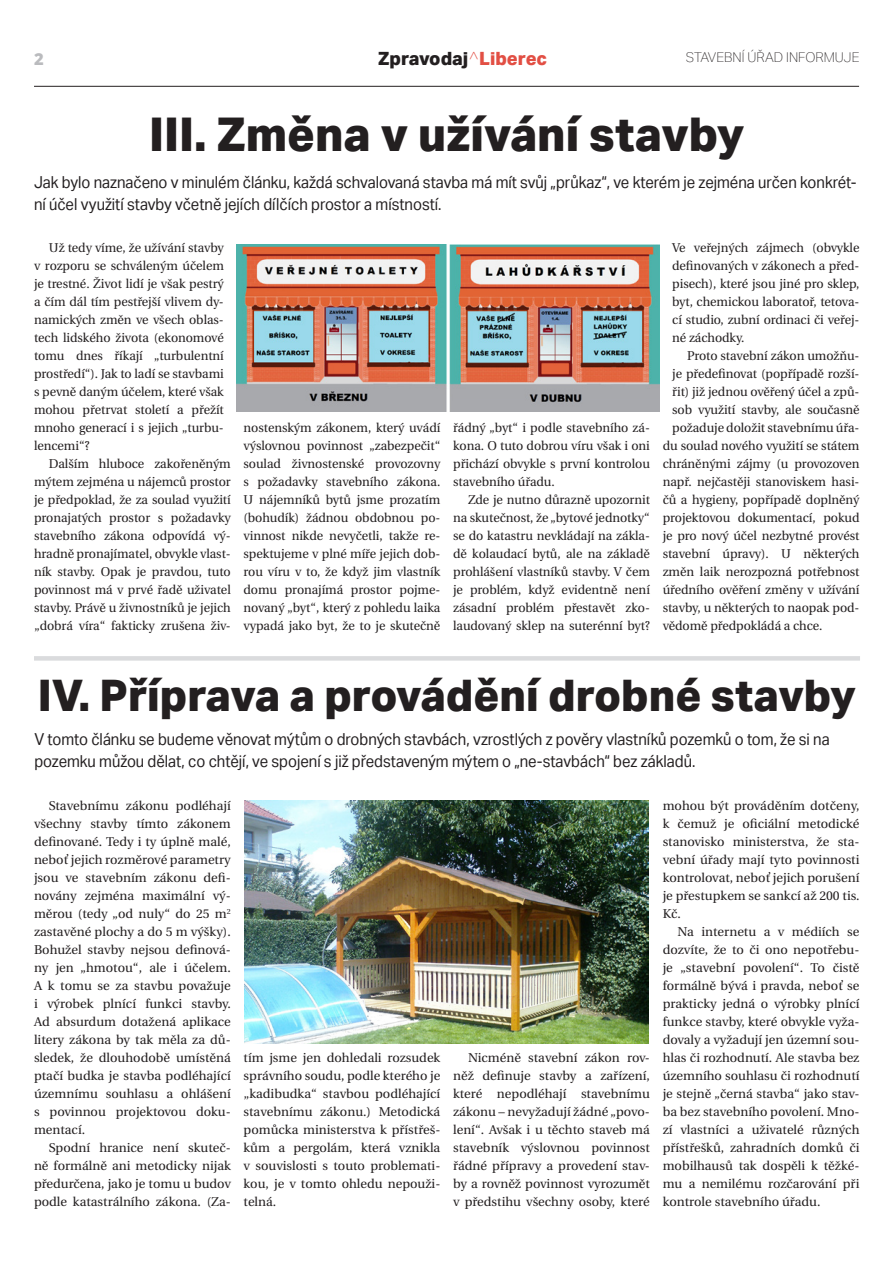
<style>
.page{position:relative;width:893px;height:1263px;background:#fff}
.page>*{position:absolute;margin:0;border:0;box-sizing:border-box;transform-origin:0 0}
.t1{font:800 46.5px "Aktiv Grotesk";color:#231f20}
.t2{font:800 43.5px "Aktiv Grotesk";color:#231f20}
.t3{font:800 18.3px "Aktiv Grotesk";color:#231f20}
.t4{font:16.5px/21.8px "Aktiv Grotesk";color:#231f20;scale:.9 1}
.t5{font:800 16.5px "Open Sans";color:#babbbe}
.t6{font:100 13.5px "Aktiv Grotesk";color:#231f20}
.t7{font:12.75px/18px "Heuristica";letter-spacing:-.005em;color:#231f20;text-align:justify}
.s1{font-weight:100;color:#e24f44}
.s2{color:#e24f44}
</style>
<div class="page">
<hr style="left:34px;top:86px;width:825px;height:1px;background:#231f20">
<div style="left:34px;top:656px;width:826px;height:5px;background:#dadbdd"></div>
<img style="left:245px;top:801px;width:403px;height:243px">
<img style="left:237px;top:244px;width:422px;height:167px">
<p class="t5" style="left:34px;top:46px;width:11px">2</p>
<h3 class="t3" style="left:378px;top:47px;width:170px">Zpravodaj<span class="s1">^</span><span class="s2">Liberec</span></h3>
<p class="t6" style="left:686px;top:49px;width:175px">STAVEBNÍ ÚŘAD INFORMUJE</p>
<h1 class="t1" style="left:149px;top:105px;width:597px">III. Změna v užívání stavby</h1>
<p class="t4" style="left:34px;top:171px;width:915px">Jak bylo naznačeno v minulém článku, každá schvalovaná stavba má mít svůj „průkaz“, ve kterém je zejména určen konkrét&shy;ní účel využití stavby včetně jejích dílčích prostor a místností.</p>
<p class="t7" style="left:34px;top:239px;width:191px;text-indent:15px">Už tedy víme, že užívání stavby v rozporu se schváleným účelem je trestné. Život lidí je však pestrý a čím dál tím pestřejší vlivem dy&shy;namických změn ve všech oblas&shy;tech lidského života (ekonomové tomu dnes říkají „turbulentní prostředí“). Jak to ladí se stavbami s pevně daným účelem, které však mohou přetrvat století a přežít mnoho generací i s jejich „turbu&shy;lencemi“?</p>
<p class="t7" style="left:34px;top:455px;width:198px;text-indent:15px">Dalším hluboce zakořeněným mýtem zejména u nájemců prostor je předpoklad, že za soulad využití pronajatých prostor s požadavky stavebního zákona odpovídá vý&shy;hradně pronajímatel, obvykle vlast&shy;ník stavby. Opak je pravdou, tuto povinnost má v prvé řadě uživatel stavby. Právě u živnostníků je jejich „dobrá víra“ fakticky zrušena živ-</p>
<p class="t7" style="left:244px;top:419px;width:198px">nostenským zákonem, který uvádí výslovnou povinnost „zabezpečit“ soulad živnostenské provozovny s požadavky stavebního zákona.<br>U nájemníků bytů jsme prozatím (bohudík) žádnou obdobnou po&shy;vinnost nikde nevyčetli, takže re&shy;spektujeme v plné míře jejich dob&shy;rou víru v to, že když jim vlastník domu pronajímá prostor pojme&shy;novaný „byt“, který z pohledu laika vypadá jako byt, že to je skutečně</p>
<p class="t7" style="left:453px;top:419px;width:198px">řádný „byt“ i podle stavebního zá&shy;kona. O tuto dobrou víru však i oni přichází obvykle s první kontrolou stavebního úřadu.</p>
<p class="t7" style="left:453px;top:491px;width:198px;text-indent:15px">Zde je nutno důrazně upozornit na skutečnost, že „bytové jednotky“ se do katastru nevkládají na zákla&shy;dě kolaudací bytů, ale na základě prohlášení vlastníků stavby. V čem je problém, když evidentně není zásadní problém přestavět zko&shy;laudovaný sklep na suterénní byt?</p>
<p class="t7" style="left:672px;top:239px;width:189px">Ve veřejných zájmech (obvykle definovaných v zákonech a před&shy;pisech), které jsou jiné pro sklep, byt, chemickou laboratoř, tetova&shy;cí studio, zubní ordinaci či veřej&shy;né záchodky.</p>
<p class="t7" style="left:687px;top:347px;width:174px">Proto stavební zákon umožňu-</p>
<p class="t7" style="left:672px;top:365px;width:189px">je předefinovat (popřípadě rozší-</p>
<p class="t7" style="left:672px;top:383px;width:189px">řit) již jednou ověřený účel a způ-</p>
<p class="t7" style="left:672px;top:401px;width:189px">sob využití stavby, ale současně</p>
<p class="t7" style="left:672px;top:419px;width:189px">požaduje doložit stavebnímu úřa-</p>
<p class="t7" style="left:663px;top:437px;width:198px">du soulad nového využití se státem</p>
<p class="t7" style="left:663px;top:455px;width:198px">chráněnými zájmy (u provozoven</p>
<p class="t7" style="left:663px;top:473px;width:198px">např. nejčastěji stanoviskem hasi-</p>
<p class="t7" style="left:663px;top:491px;width:198px">čů a hygieny, popřípadě doplněný</p>
<p class="t7" style="left:663px;top:509px;width:198px">projektovou dokumentací, pokud</p>
<p class="t7" style="left:663px;top:527px;width:198px">je pro nový účel nezbytné provést</p>
<p class="t7" style="left:663px;top:545px;width:198px">stavební úpravy). U některých</p>
<p class="t7" style="left:663px;top:563px;width:198px">změn laik nerozpozná potřebnost</p>
<p class="t7" style="left:663px;top:581px;width:198px">úředního ověření změny v užívání</p>
<p class="t7" style="left:663px;top:599px;width:198px">stavby, u některých to naopak pod-</p>
<p class="t7" style="left:663px;top:617px;width:161px">vědomě předpokládá a chce.</p>
<h2 class="t2" style="left:38px;top:668px;width:820px">IV. Příprava a provádění drobné stavby</h2>
<p class="t4" style="left:34px;top:728px;width:885px">V tomto článku se budeme věnovat mýtům o drobných stavbách, vzrostlých z pověry vlastníků pozemků o tom, že si na pozemku můžou dělat, co chtějí, ve spojení s již představeným mýtem o „ne-stavbách“ bez základů.</p>
<p class="t7" style="left:34px;top:797px;width:198px;text-indent:15px">Stavebnímu zákonu podléhají všechny stavby tímto zákonem definované. Tedy i ty úplně malé, neboť jejich rozměrové parametry jsou ve stavebním zákonu defi&shy;novány zejména maximální vý&shy;měrou (tedy „od nuly“ do 25 m<sup>2 </sup>zastavěné plochy a do 5 m výšky).<br>Bohužel stavby nejsou definová&shy;ny jen „hmotou“, ale i účelem.<br>A k tomu se za stavbu považuje i výrobek plnící funkci stavby.<br>Ad absurdum dotažená aplikace litery zákona by tak měla za dů&shy;sledek, že dlouhodobě umístěná ptačí budka je stavba podléhající územnímu souhlasu a ohlášení s povinnou projektovou doku&shy;mentací.</p>
<p class="t7" style="left:34px;top:1139px;width:198px;text-indent:15px">Spodní hranice není skuteč&shy;ně formálně ani metodicky nijak předurčena, jako je tomu u budov podle katastrálního zákona. (Za-</p>
<p class="t7" style="left:244px;top:1049px;width:198px">tím jsme jen dohledali rozsudek správního soudu, podle kterého je „kadibudka“ stavbou podléhající stavebnímu zákonu.) Metodická pomůcka ministerstva k přístřeš&shy;kům a pergolám, která vznikla v souvislosti s touto problemati&shy;kou, je v tomto ohledu nepouži&shy;telná.</p>
<p class="t7" style="left:453px;top:1049px;width:198px;text-indent:15px">Nicméně stavební zákon rov&shy;něž definuje stavby a zařízení, které nepodléhají stavebnímu zákonu – nevyžadují žádné „povo&shy;lení“. Avšak i u těchto staveb má stavebník výslovnou povinnost řádné přípravy a provedení stav&shy;by a rovněž povinnost vyrozumět v předstihu všechny osoby, které</p>
<p class="t7" style="left:663px;top:797px;width:198px">mohou být prováděním dotčeny, k čemuž je oficiální metodické stanovisko ministerstva, že sta&shy;vební úřady mají tyto povinnosti kontrolovat, neboť jejich porušení je přestupkem se sankcí až 200 tis.<br>Kč.</p>
<p class="t7" style="left:663px;top:923px;width:198px;text-indent:15px">Na internetu a v médiích se dozvíte, že to či ono nepotřebu&shy;je „stavební povolení“. To čistě formálně bývá i pravda, neboť se prakticky jedná o výrobky plnící funkce stavby, které obvykle vyža&shy;dovaly a vyžadují jen územní sou&shy;hlas či rozhodnutí. Ale stavba bez územního souhlasu či rozhodnutí je stejně „černá stavba“ jako stav&shy;ba bez stavebního povolení. Mno&shy;zí vlastníci a uživatelé různých přístřešků, zahradních domků či mobilhausů tak dospěli k těžké&shy;mu a nemilému rozčarování při kontrole stavebního úřadu.</p>
</div>
